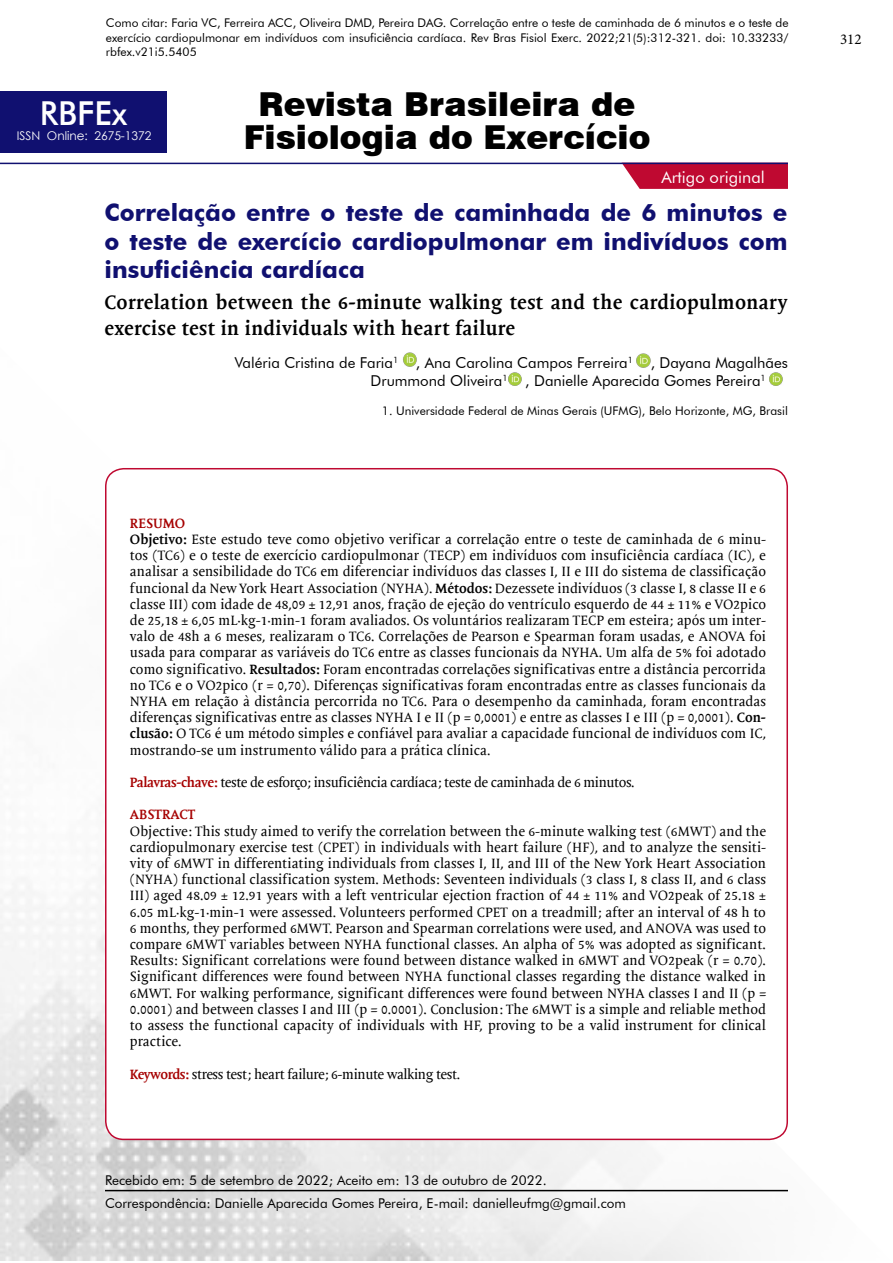
<style>
.page{position:relative;width:893px;height:1263px;background:#fff}
.page>*{position:absolute;margin:0;border:0;box-sizing:border-box;transform-origin:0 0}
.t1{font:900 33px "Swiss 721 BT";color:#000}
.t2{font:500 33px "Futura BT";color:#fff}
.t3{font:700 24px/28.8px "Futura BT";color:#101070;text-align:justify}
.t4{font:700 19.5px/25.5px "Mantika Book W01";letter-spacing:.02em;color:#000}
.t5{font:16.5px "Futura BT";color:#fff}
.t6{font:15px/18px "Futura BT";color:#000}
.t7{font:15px "Minion Pro";color:#000}
.t8{font:13.5px/16.2px "Mantika Book W01";color:#000}
.t9{font:13.5px "Mantika Book W01";letter-spacing:-.03em;color:#000}
.t10{font:13.5px "Futura BT";color:#000}
.t11{font:700 13.5px "Mantika Book W01";color:#a60000}
.t12{font:12px/14.4px "Futura BT";color:#000;text-align:justify}
.t13{font:12px "Century Gothic";color:#fff}
.s1{font-weight:700;color:#a60000}
.s2{font-weight:700}
</style>
<div class="page">
<img style="left:0;top:358px;width:788px;height:903px">
<div style="left:106px;top:469px;width:681px;height:670px;background:#fff;border-radius:18px"></div>
<hr style="left:105px;top:1190px;width:683px;height:1px;background:#000">
<div style="left:0;top:91px;width:167px;height:62px;background:#101070"></div>
<svg style="left:622px;top:164px;width:166px;height:25px;background:#c1173d"></svg>
<hr style="left:0;top:163px;width:788px;height:1px;background:#101070">
<img style="left:403px;top:352px;width:14px;height:15px">
<img style="left:636px;top:353px;width:14px;height:14px">
<img style="left:508px;top:372px;width:14px;height:14px">
<img style="left:769px;top:372px;width:14px;height:14px">
<p class="t12" style="left:106px;top:16px;width:684px">Como citar: Faria VC, Ferreira ACC, Oliveira DMD, Pereira DAG. Correlação entre o teste de caminhada de 6 minutos e o teste de exercício cardiopulmonar em indivíduos com insuficiência cardíaca. Rev Bras Fisiol Exerc. 2022;21(5):312-321. doi: 10.33233/ rbfex.v21i5.5405</p>
<h1 class="t1" style="left:259px;top:84px;width:378px">Revista Brasileira de</h1>
<h1 class="t2" style="left:40px;top:93px;width:89px">RBFEx</h1>
<p class="t13" style="left:17px;top:128px;width:136px">ISSN Online: 2675-1372</p>
<h1 class="t1" style="left:244px;top:117px;width:408px">Fisiologia do Exercício</h1>
<p class="t5" style="left:661px;top:167px;width:105px">Artigo original</p>
<h2 class="t3" style="left:105px;top:198px;width:684px">Correlação entre o teste de caminhada de 6 minutos e o teste de exercício cardiopulmonar em indivíduos com insuficiência cardíaca</h2>
<h3 class="t4" style="left:105px;top:290px;width:684px">Correlation between the 6-minute walking test and the cardiopulmonary exercise test in individuals with heart failure</h3>
<p class="t6" style="left:371px;top:353px;width:419px;text-indent:-136px">Valéria Cristina de Faria<sup>1</sup> , Ana Carolina Campos Ferreira<sup>1</sup> , Dayana Magalhães<br>Drummond Oliveira<sup>1</sup> , Danielle Aparecida Gomes Pereira<sup>1</sup></p>
<p class="t12" style="left:382px;top:403px;width:407px">1. Universidade Federal de Minas Gerais (UFMG), Belo Horizonte, MG, Brasil</p>
<p class="t8" style="left:130px;top:515px;width:638px"><span class="s1">RESUMO<br></span><span class="s2">Objetivo:</span> Este estudo teve como objetivo verificar a correlação entre o teste de caminhada de 6 minu&shy;tos (TC6) e o teste de exercício cardiopulmonar (TECP) em indivíduos com insuficiência cardíaca (IC), e analisar a sensibilidade do TC6 em diferenciar indivíduos das classes I, II e III do sistema de classificação funcional da New York Heart Association (NYHA). <span class="s2">Métodos:</span> Dezessete indivíduos (3 classe I, 8 classe II e 6 classe III) com idade de 48,09 ± 12,91 anos, fração de ejeção do ventrículo esquerdo de 44 ± 11% e VO2pico de 25,18 ± 6,05 mL·kg-1·min-1 foram avaliados. Os voluntários realizaram TECP em esteira; após um inter&shy;valo de 48h a 6 meses, realizaram o TC6. Correlações de Pearson e Spearman foram usadas, e ANOVA foi usada para comparar as variáveis do TC6 entre as classes funcionais da NYHA. Um alfa de 5% foi adotado como significativo. <span class="s2">Resultados:</span> Foram encontradas correlações significativas entre a distância percorrida no TC6 e o VO2pico (r = 0,70). Diferenças significativas foram encontradas entre as classes funcionais da NYHA em relação à distância percorrida no TC6. Para o desempenho da caminhada, foram encontradas diferenças significativas entre as classes NYHA I e II (p = 0,0001) e entre as classes I e III (p = 0,0001). <span class="s2">Con&shy;clusão:</span> O TC6 é um método simples e confiável para avaliar a capacidade funcional de indivíduos com IC, mostrando-se um instrumento válido para a prática clínica.</p>
<p class="t9" style="left:130px;top:774px;width:506px"><span class="s1">Palavras-chave:</span> teste de esforço; insuficiência cardíaca; teste de caminhada de 6 minutos.</p>
<p class="t11" style="left:130px;top:807px;width:67px">ABSTRACT</p>
<p class="t8" style="left:130px;top:823px;width:638px;text-align:justify">Objective: This study aimed to verify the correlation between the 6-minute walking test (6MWT) and the cardiopulmonary exercise test (CPET) in individuals with heart failure (HF), and to analyze the sensiti&shy;vity of 6MWT in differentiating individuals from classes I, II, and III of the New York Heart Association (NYHA) functional classification system. Methods: Seventeen individuals (3 class I, 8 class II, and 6 class III) aged 48.09 ± 12.91 years with a left ventricular ejection fraction of 44 ± 11% and VO2peak of 25.18 ± 6.05 mL·kg-1·min-1 were assessed. Volunteers performed CPET on a treadmill; after an interval of 48 h to 6 months, they performed 6MWT. Pearson and Spearman correlations were used, and ANOVA was used to compare 6MWT variables between NYHA functional classes. An alpha of 5% was adopted as significant.<br>Results: Significant correlations were found between distance walked in 6MWT and VO2peak (r = 0.70).<br>Significant differences were found between NYHA functional classes regarding the distance walked in 6MWT. For walking performance, significant differences were found between NYHA classes I and II (p = 0.0001) and between classes I and III (p = 0.0001). Conclusion: The 6MWT is a simple and reliable method to assess the functional capacity of individuals with HF, proving to be a valid instrument for clinical practice.</p>
<p class="t9" style="left:130px;top:1066px;width:332px"><span class="s1">Keywords:</span> stress test; heart failure; 6-minute walking test.</p>
<p class="t10" style="left:105px;top:1171px;width:443px">Recebido em: 5 de setembro de 2022; Aceito em: 13 de outubro de 2022.</p>
<p class="t10" style="left:105px;top:1195px;width:522px">Correspondência: Danielle Aparecida Gomes Pereira, E-mail: danielleufmg@gmail.com</p>
<p class="t7" style="left:840px;top:29px;width:23px">312</p>
</div>
